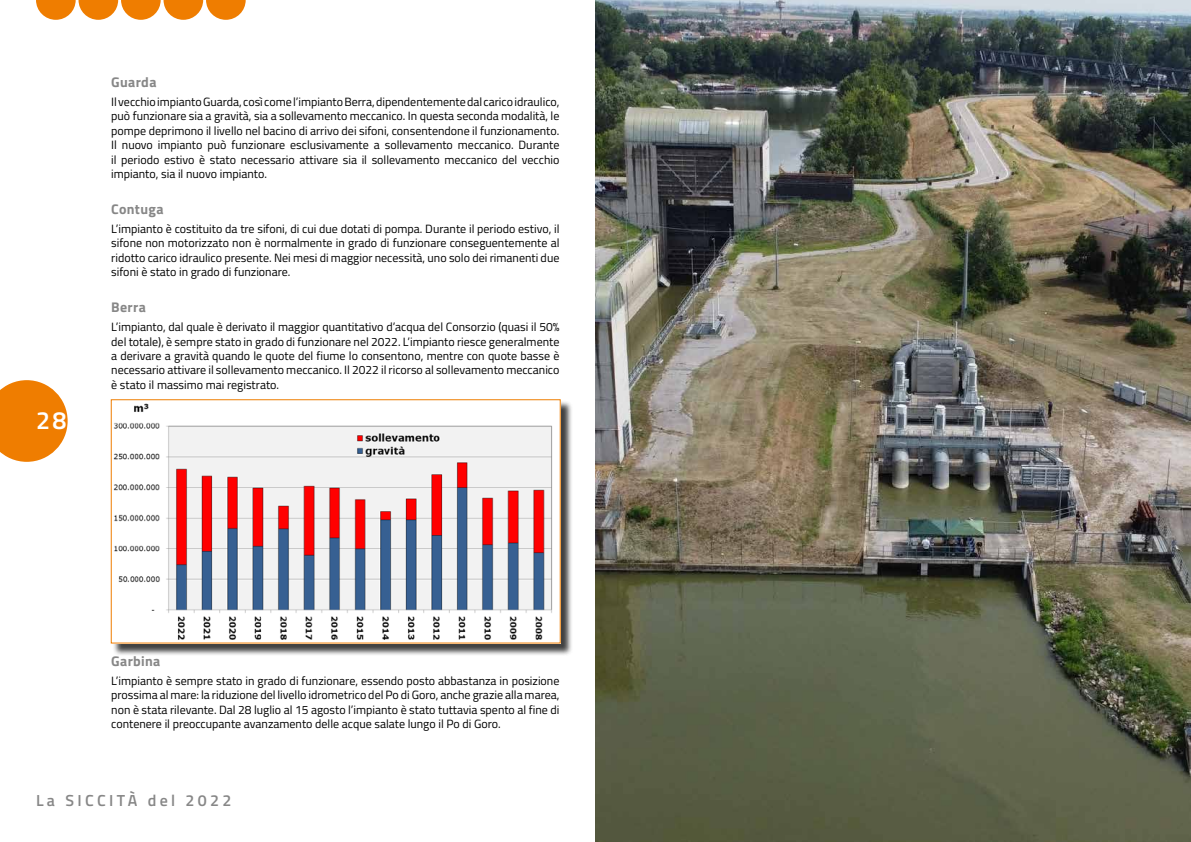
<style>
.page{position:relative;width:1191px;height:842px;background:#fff}
.page>*{position:absolute;margin:0;border:0;box-sizing:border-box;transform-origin:0 0}
.t1{font:600 25px "Titillium Web";color:#fff}
.t2{font:600 16px "Titillium Web";letter-spacing:.21em;color:#878787}
.t3{font:700 14px "Titillium Web";letter-spacing:.025em;color:#878787}
.t4{font:12px/14.4px "Titillium Web";color:#000;text-align:justify}
</style>
<div class="page">
<img style="left:595px;top:0;width:596px;height:842px">
<svg style="left:0;top:380px;width:68px;height:82px"></svg>
<div style="left:112px;top:401px;width:461px;height:255px;background:#000;opacity:.75"></div>
<img style="left:113px;top:401px;width:446px;height:240px">
<svg style="left:36px;top:0;width:210px;height:20px"></svg>
<h1 class="t1" style="left:36px;top:402px;width:32px">28</h1>
<p class="t3" style="left:111px;top:71px;width:47px">Guarda</p>
<p class="t4" style="left:111px;top:94px;width:450px">Il vecchio impianto Guarda, così come l’impianto Berra, dipendentemente dal carico idraulico, può funzionare sia a gravità, sia a sollevamento meccanico. In questa seconda modalità, le pompe deprimono il livello nel bacino di arrivo dei sifoni, consentendone il funzionamento.<br>Il nuovo impianto può funzionare esclusivamente a sollevamento meccanico. Durante il periodo estivo è stato necessario attivare sia il sollevamento meccanico del vecchio impianto, sia il nuovo impianto.</p>
<p class="t3" style="left:111px;top:198px;width:54px">Contuga</p>
<p class="t4" style="left:111px;top:221px;width:450px">L’impianto è costituito da tre sifoni, di cui due dotati di pompa. Durante il periodo estivo, il sifone non motorizzato non è normalmente in grado di funzionare conseguentemente al ridotto carico idraulico presente. Nei mesi di maggior necessità, uno solo dei rimanenti due sifoni è stato in grado di funzionare.</p>
<p class="t3" style="left:111px;top:296px;width:36px">Berra</p>
<p class="t4" style="left:111px;top:319px;width:450px">L’impianto, dal quale è derivato il maggior quantitativo d’acqua del Consorzio (quasi il 50% del totale), è sempre stato in grado di funzionare nel 2022. L’impianto riesce generalmente a derivare a gravità quando le quote del fiume lo consentono, mentre con quote basse è necessario attivare il sollevamento meccanico. Il 2022 il ricorso al sollevamento meccanico è stato il massimo mai registrato.</p>
<p class="t3" style="left:111px;top:650px;width:51px">Garbina</p>
<p class="t4" style="left:111px;top:673px;width:450px">L’impianto è sempre stato in grado di funzionare, essendo posto abbastanza in posizione prossima al mare: la riduzione del livello idrometrico del Po di Goro, anche grazie alla marea, non è stata rilevante. Dal 28 luglio al 15 agosto l’impianto è stato tuttavia spento al fine di contenere il preoccupante avanzamento delle acque salate lungo il Po di Goro.</p>
<h2 class="t2" style="left:36px;top:788px;width:197px">La SICCITÀ del 2022</h2>
</div>
